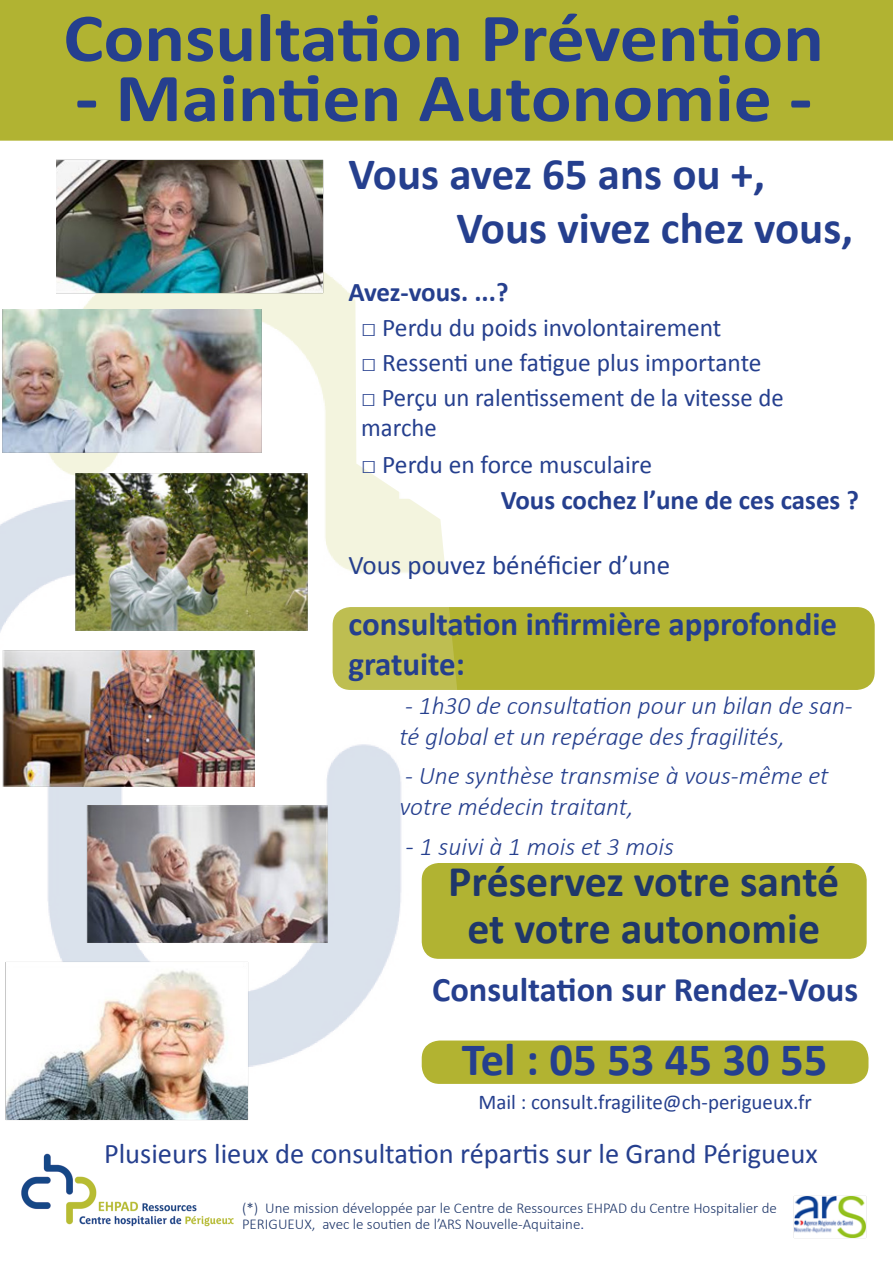
<style>
.page{position:relative;width:893px;height:1263px;background:#fff}
.page>*{position:absolute;margin:0;border:0;box-sizing:border-box;transform-origin:0 0}
.t1{font:700 69px "Calibri";color:#253f8e;scale:1.1 1}
.t2{font:700 46.5px "Calibri";color:#253f8e}
.t3{font:700 45px "Calibri";color:#253f8e}
.t4{font:700 43.95px "Calibri";color:#1f376a}
.t5{font:700 34.5px "Calibri";color:#253f8e}
.t6{font:700 33px/39.6px "Calibri";color:#253f8e}
.t7{font:28.5px "Calibri";color:#253f8e}
.t8{font:700 27px "Calibri";color:#253f8e}
.t9{font:27px "Calibri";color:#253f8e}
.t10{font:italic 300 25.5px/30.6px "Calibri";color:#253f8e}
.t11{font:25.5px/30.6px "Calibri";color:#253f8e}
.t12{font:21px "Calibri";color:#253f8e}
.t13{font:300 15px "Calibri";color:#1f376a}
.s1{font-weight:700}
.s2{font-size:27px}
.s3{font-family:"Corbel";font-weight:400;color:#253f8e}
</style>
<div class="page">
<div style="left:333px;top:607px;width:542px;height:83px;background:#b2b331;border-radius:18px"></div>
<img style="left:0;top:222px;width:458px;height:862px">
<div style="left:0;top:0;width:893px;height:141px;background:#b1b332"></div>
<img style="left:56px;top:160px;width:267px;height:133px">
<img style="left:2px;top:309px;width:260px;height:145px">
<img style="left:72px;top:472px;width:237px;height:159px">
<img style="left:2px;top:649px;width:253px;height:138px">
<img style="left:0;top:962px;width:249px;height:158px">
<img style="left:81px;top:805px;width:248px;height:138px">
<div style="left:421px;top:862px;width:447px;height:98px;background:#b1b332;border-radius:18px"></div>
<div style="left:420px;top:861px;width:448px;height:100px;border:2px solid #fff;border-radius:18px"></div>
<img style="left:794px;top:1196px;width:73px;height:42px">
<div style="left:422px;top:1040px;width:446px;height:44px;background:#b2b331;border-radius:18px"></div>
<img style="left:21px;top:1153px;width:213px;height:74px">
<p class="t1" style="left:63px;top:-6px;width:693px">Consultation Prévention</p>
<p class="t1" style="left:75px;top:54px;width:672px">- Maintien Autonomie -</p>
<p class="t3" style="left:348px;top:145px;width:418px">Vous avez 65 ans ou +,</p>
<p class="t3" style="left:456px;top:199px;width:398px">Vous vivez chez vous,</p>
<p class="t8" style="left:348px;top:275px;width:162px">Avez-vous. ...?</p>
<p class="t11" style="left:361px;top:312px;width:362px"><span class="s1">□</span> Perdu du poids involontairement</p>
<p class="t11" style="left:361px;top:347px;width:402px"><span class="s1">□</span> Ressenti une fatigue plus importante</p>
<p class="t11" style="left:361px;top:382px;width:424px"><span class="s1">□</span> Perçu un ralentissement de la vitesse de marche</p>
<p class="t11" style="left:361px;top:449px;width:293px"><span class="s1">□</span> Perdu en force musculaire</p>
<p class="t8" style="left:501px;top:483px;width:360px">Vous cochez l’une de ces cases ?</p>
<p class="t9" style="left:348px;top:548px;width:323px">Vous pouvez bénéficier d’une</p>
<p class="t6" style="left:348px;top:605px;width:490px">consultation infirmière approfondie gratuite:</p>
<p class="t10" style="left:399px;top:690px;width:455px">- 1h30 de consultation pour un bilan de san&shy;té global et un repérage des fragilités,</p>
<p class="t10" style="left:399px;top:760px;width:431px">- Une synthèse transmise à vous-même et votre médecin traitant,</p>
<p class="t10" style="left:405px;top:831px;width:270px"><span class="s2">-</span> 1 suivi à 1 mois et 3 mois</p>
<p class="t4" style="left:448px;top:853px;width:392px">Préservez votre santé</p>
<p class="t4" style="left:467px;top:900px;width:354px">et votre autonomie</p>
<p class="t5" style="left:432px;top:968px;width:428px">Consultation sur Rendez-Vous</p>
<p class="t2" style="left:462px;top:1030px;width:367px">Tel : 05 53 45 30 55</p>
<p class="t12" style="left:478px;top:1089px;width:335px">Mail : consult.fragilite@ch-perigueux.fr</p>
<p class="t7" style="left:104px;top:1135px;width:715px">Plusieurs lieux de consultation répartis sur le Grand Périgueux</p>
<p class="t13" style="left:242px;top:1198px;width:536px">(*) Une mission développée par le Centre de Ressources EHPAD du Centre Hospitalier de</p>
<p class="t13" style="left:242px;top:1215px;width:344px">PERIGUEUX, avec le soutien de l’ARS Nouvelle-Aquitaine<span class="s3">.</span></p>
</div>
